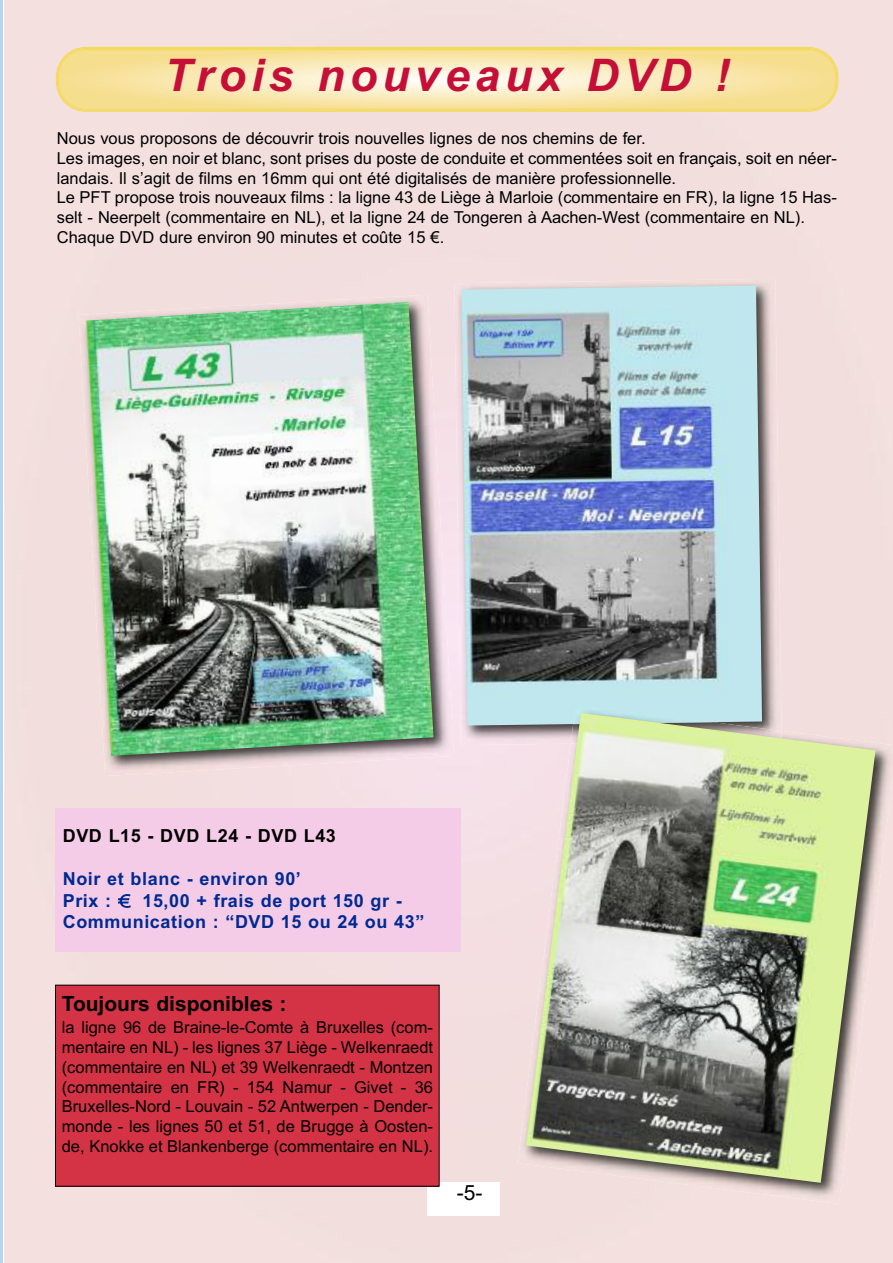
<style>
.page{position:relative;width:893px;height:1263px;background:#fff}
.page>*{position:absolute;margin:0;border:0;box-sizing:border-box;transform-origin:0 0}
.t1{font:italic 700 45px "Arial";letter-spacing:.11em;color:#c50f36}
.t2{font:700 21px "Arial";color:#000}
.t3{font:21px "Arial";color:#000}
.t4{font:700 18px/22.6px "Arial";letter-spacing:.035em;color:#002a92}
.t5{font:700 18px "Arial";letter-spacing:.035em;color:#000}
.t6{font:16.5px/19.8px "Arial";color:#000}
.s1{font-family:"EU Ro Type Sans";font-weight:400}
</style>
<div class="page">
<div style="left:4px;top:0;width:889px;height:1263px;background:#f2dfdf"></div>
<div style="left:427px;top:1183px;width:73px;height:33px;background:#fff"></div>
<svg style="left:55px;top:47px;width:784px;height:65px;background:#f2db7a"></svg>
<svg style="left:57px;top:48px;width:780px;height:63px;background:#f2db6a"></svg>
<svg style="left:58px;top:49px;width:779px;height:61px;background:#f8e6aa"></svg>
<div style="left:55px;top:808px;width:405px;height:144px;background:#f4cce8"></div>
<img style="left:79px;top:295px;width:375px;height:481px">
<img style="left:86px;top:302px;width:347px;height:454px">
<img style="left:454px;top:279px;width:328px;height:466px">
<img style="left:461px;top:286px;width:301px;height:439px">
<img style="left:517px;top:731px;width:376px;height:473px">
<img style="left:573px;top:705px;width:140px;height:8px">
<img style="left:526px;top:713px;width:349px;height:470px">
<div style="left:56px;top:985px;width:383px;height:201px;background:#d43345"></div>
<h1 class="t1" style="left:164px;top:50px;width:567px">Trois nouveaux DVD !</h1>
<p class="t6" style="left:57px;top:128px;width:782px">Nous vous proposons de découvrir trois nouvelles lignes de nos chemins de fer.<br>Les images, en noir et blanc, sont prises du poste de conduite et commentées soit en français, soit en néer&shy;landais. Il s’agit de films en 16mm qui ont été digitalisés de manière professionnelle.<br>Le PFT propose trois nouveaux films : la ligne 43 de Liège à Marloie (commentaire en FR), la ligne 15 Has&shy;selt - Neerpelt (commentaire en NL), et la ligne 24 de Tongeren à Aachen-West (commentaire en NL).<br>Chaque DVD dure environ 90 minutes et coûte 15 €.</p>
<p class="t5" style="left:63px;top:825px;width:275px">DVD L15 - DVD L24 - DVD L43</p>
<p class="t4" style="left:63px;top:867px;width:341px">Noir et blanc - environ 90’<br>Prix : <span class="s1">1</span> 15,00 + frais de port 150 gr -</p>
<p class="t4" style="left:63px;top:910px;width:363px">Communication : “DVD 15 ou 24 ou 43”</p>
<p class="t2" style="left:62px;top:992px;width:226px">Toujours disponibles :</p>
<p class="t6" style="left:62px;top:1018px;width:373px;text-align:justify">la ligne 96 de Braine-le-Comte à Bruxelles (com&shy;mentaire en NL) - les lignes 37 Liège - Welkenraedt (commentaire en NL) et 39 Welkenraedt - Montzen (commentaire en FR) - 154 Namur - Givet - 36<br>Bruxelles-Nord - Louvain - 52 Antwerpen - Dender&shy;monde - les lignes 50 et 51, de Brugge à Oosten&shy;de, Knokke et Blankenberge (commentaire en NL).</p>
<p class="t3" style="left:457px;top:1180px;width:27px">-5-</p>
</div>
